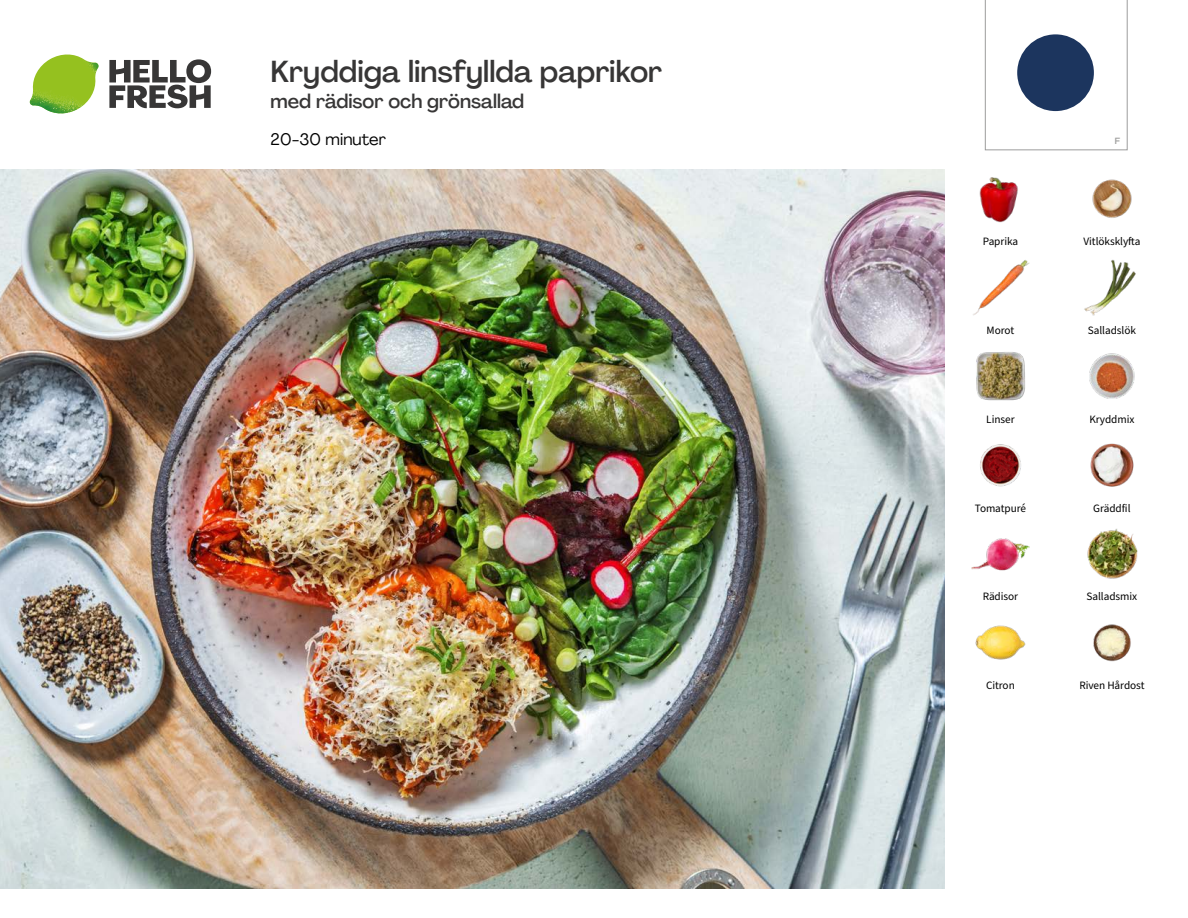
<style>
.page{position:relative;width:1188px;height:918px;background:#fff}
.page>*{position:absolute;margin:0;border:0;box-sizing:border-box;transform-origin:0 0}
.t1{font:500 30px "Agrandir";color:#373636}
.t2{font:500 19.5px "Agrandir";color:#373636}
.t3{font:16.5px "Agrandir";letter-spacing:.005em;color:#000}
.t4{font:11.25px "Source Sans Pro";letter-spacing:-.005em;color:#000}
.t5{font:500 9px "Gotham";color:#9d9d9c}
</style>
<div class="page">
<svg style="left:109px;top:59px;width:102px;height:49px"></svg>
<img style="left:30px;top:55px;width:69px;height:59px">
<img style="left:0;top:170px;width:945px;height:718px">
<svg style="left:985px;top:0;width:142px;height:150px"></svg>
<img style="left:976px;top:352px;width:49px;height:49px">
<img style="left:973px;top:260px;width:56px;height:55px">
<img style="left:1084px;top:259px;width:52px;height:57px">
<img style="left:1089px;top:354px;width:45px;height:45px">
<img style="left:1090px;top:443px;width:44px;height:44px">
<img style="left:975px;top:625px;width:51px;height:35px">
<img style="left:1093px;top:624px;width:38px;height:38px">
<img style="left:980px;top:444px;width:41px;height:43px">
<img style="left:972px;top:538px;width:57px;height:33px">
<img style="left:1087px;top:528px;width:51px;height:51px">
<img style="left:1092px;top:179px;width:40px;height:39px">
<img style="left:979px;top:177px;width:39px;height:46px">
<h1 class="t1" style="left:271px;top:53px;width:393px">Kryddiga linsfyllda paprikor</h1>
<h2 class="t2" style="left:271px;top:89px;width:255px">med rädisor och grönsallad</h2>
<h3 class="t3" style="left:271px;top:129px;width:117px">20-30 minuter</h3>
<p class="t5" style="left:1114px;top:135px;width:7px">F</p>
<p class="t4" style="left:983px;top:234px;width:37px">Paprika</p>
<p class="t4" style="left:1083px;top:234px;width:58px">Vitlöksklyfta</p>
<p class="t4" style="left:987px;top:323px;width:29px">Morot</p>
<p class="t4" style="left:1088px;top:323px;width:50px">Salladslök</p>
<p class="t4" style="left:986px;top:412px;width:30px">Linser</p>
<p class="t4" style="left:1089px;top:412px;width:47px">Kryddmix</p>
<p class="t4" style="left:975px;top:500px;width:53px">Tomatpuré</p>
<p class="t4" style="left:1093px;top:500px;width:39px">Gräddfil</p>
<p class="t4" style="left:983px;top:589px;width:37px">Rädisor</p>
<p class="t4" style="left:1087px;top:589px;width:52px">Salladsmix</p>
<p class="t4" style="left:986px;top:678px;width:30px">Citron</p>
<p class="t4" style="left:1079px;top:678px;width:67px">Riven Hårdost</p>
</div>
